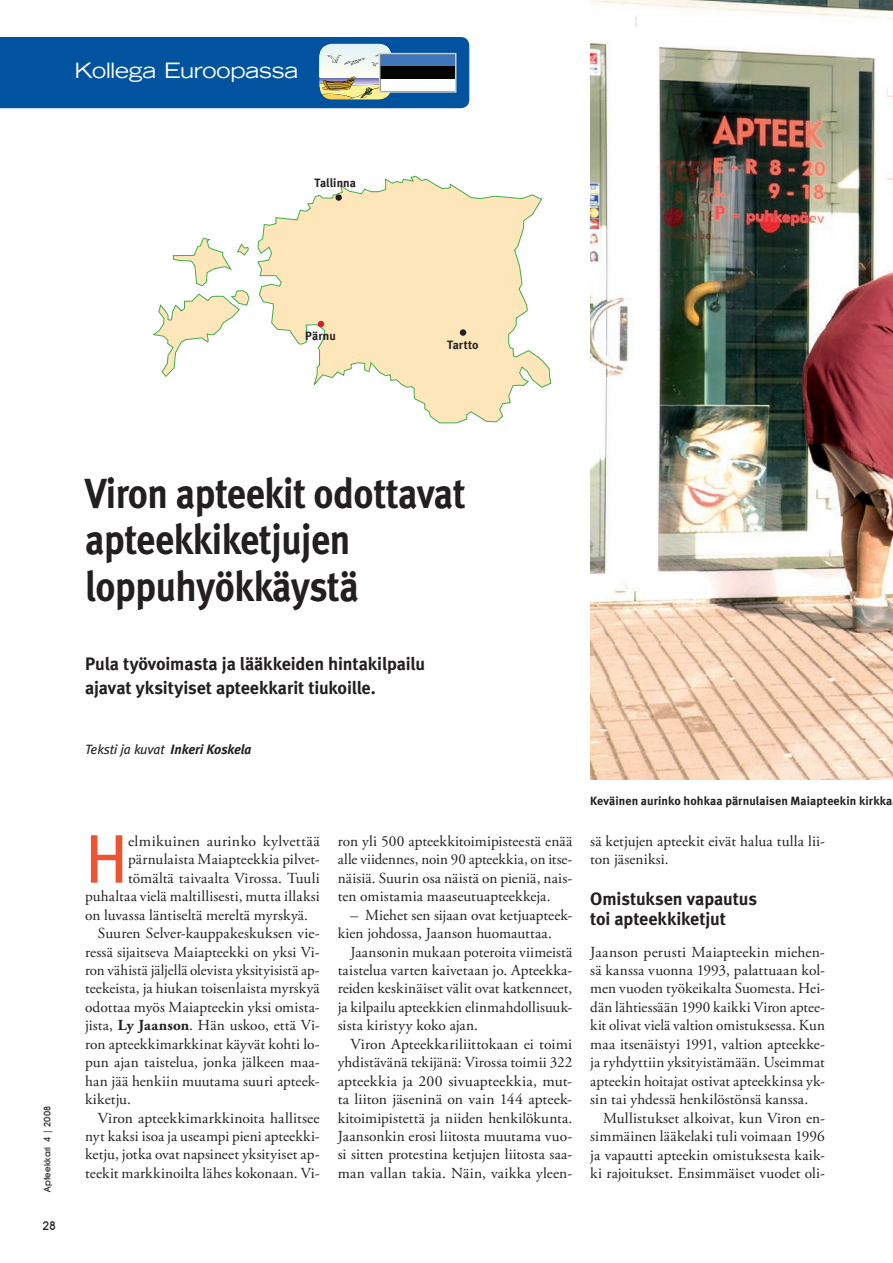
<style>
.page{position:relative;width:893px;height:1263px;background:#fff}
.page>*{position:absolute;margin:0;border:0;box-sizing:border-box;transform-origin:0 0}
.t1{font:68.85px "Meta";color:#f05331}
.t2{font:700 42px/46.5px "Meta";letter-spacing:-.01em;color:#231f20;scale:.9 1}
.t3{font:expanded 21px "Trade Gothic LH";letter-spacing:-.01em;color:#fff}
.t4{font:700 18px/24px "Meta";letter-spacing:-.005em;color:#231f20}
.t5{font:15.3px/18.5px "Adobe Garamond Pro";letter-spacing:.01em;color:#231f20;text-align:justify}
.t6{font:italic 13.5px "Meta";letter-spacing:-.005em;color:#231f20}
.t7{font:700 12px "Meta";letter-spacing:.01em;color:#231f20}
.t8{font:500 12px "Avant Garde IT Cby BT";color:#231f20}
.t9{font:500 9px "Avant Garde IT Cby BT";letter-spacing:.02em;color:#231f20}
.s1{font-weight:700}
</style>
<div class="page">
<img style="left:590px;top:0;width:303px;height:780px">
<svg style="left:257px;top:175px;width:295px;height:249px"></svg>
<svg style="left:152px;top:237px;width:98px;height:140px"></svg>
<div style="left:335px;top:194px;width:7px;height:7px;background:#231f20;border-radius:50%"></div>
<svg style="left:318px;top:321px;width:6px;height:6px"></svg>
<div style="left:460px;top:329px;width:6px;height:7px;background:#231f20;border-radius:50%"></div>
<svg style="left:0;top:37px;width:469px;height:71px;background:#1962a3"></svg>
<div style="left:380px;top:54px;width:76px;height:38px;background:#fff"></div>
<div style="left:380px;top:54px;width:76px;height:13px;background:#4077bc"></div>
<div style="left:380px;top:67px;width:76px;height:12px;background:#040503"></div>
<div style="left:379px;top:53px;width:78px;height:40px;border:2px solid #d1d2d4"></div>
<h3 class="t3" style="left:75px;top:56px;width:225px">Kollega Euroopassa</h3>
<p class="t7" style="left:315px;top:176px;width:43px">Tallinna</p>
<p class="t7" style="left:305px;top:329px;width:32px">Pärnu</p>
<p class="t7" style="left:447px;top:337px;width:33px">Tartto</p>
<p class="t9" style="left:42px;top:1192px;width:88px;rotate:-90deg">Apteekkari 4 | 2008</p>
<p class="t8" style="left:43px;top:1218px;width:15px">28</p>
<h2 class="t2" style="left:85px;top:470px;width:424px">Viron apteekit odottavat apteekkiketjujen loppuhyökkäystä</h2>
<p class="t4" style="left:85px;top:652px;width:342px">Pula työvoimasta ja lääkkeiden hintakilpailu ajavat yksityiset apteekkarit tiukoille.</p>
<p class="t6" style="left:85px;top:741px;width:168px">Teksti ja kuvat <span class="s1">Inkeri Koskela</span></p>
<h1 class="t1" style="left:85px;top:818px;width:45px">H</h1>
<p class="t5" style="left:128px;top:832px;width:193px">elmikuinen aurinko kylvettää</p>
<p class="t5" style="left:128px;top:851px;width:193px">pärnulaista Maiapteekkia pilvet-</p>
<p class="t5" style="left:128px;top:869px;width:193px">tömältä taivaalta Virossa. Tuuli</p>
<p class="t5" style="left:85px;top:888px;width:236px">puhaltaa vielä maltillisesti, mutta illaksi</p>
<p class="t5" style="left:85px;top:906px;width:224px">on luvassa läntiseltä mereltä myrskyä.</p>
<p class="t5" style="left:98px;top:924px;width:223px">Suuren Selver-kauppakeskuksen vie-</p>
<p class="t5" style="left:85px;top:943px;width:236px">ressä sijaitseva Maiapteekki on yksi Vi-</p>
<p class="t5" style="left:85px;top:961px;width:236px">ron vähistä jäljellä olevista yksityisistä ap-</p>
<p class="t5" style="left:85px;top:980px;width:236px">teekeista, ja hiukan toisenlaista myrskyä</p>
<p class="t5" style="left:85px;top:998px;width:236px">odottaa myös Maiapteekin yksi omista-</p>
<p class="t5" style="left:85px;top:1017px;width:236px">jista, <span class="s1">Ly Jaanson</span>. Hän uskoo, että Vi-</p>
<p class="t5" style="left:85px;top:1035px;width:236px">ron apteekkimarkkinat käyvät kohti lo-</p>
<p class="t5" style="left:85px;top:1054px;width:236px">pun ajan taistelua, jonka jälkeen maa-</p>
<p class="t5" style="left:85px;top:1072px;width:236px">han jää henkiin muutama suuri apteek-</p>
<p class="t5" style="left:85px;top:1091px;width:47px">kiketju.</p>
<p class="t5" style="left:98px;top:1109px;width:223px">Viron apteekkimarkkinoita hallitsee</p>
<p class="t5" style="left:85px;top:1127px;width:236px">nyt kaksi isoa ja useampi pieni apteekki-</p>
<p class="t5" style="left:85px;top:1146px;width:236px">ketju, jotka ovat napsineet yksityiset ap-</p>
<p class="t5" style="left:85px;top:1164px;width:236px">teekit markkinoilta lähes kokonaan. Vi-</p>
<p class="t5" style="left:338px;top:832px;width:236px">ron yli 500 apteekkitoimipisteestä enää alle viidennes, noin 90 apteekkia, on itse&shy;näisiä. Suurin osa näistä on pieniä, nais&shy;ten omistamia maaseutuapteekkeja.</p>
<p class="t5" style="left:338px;top:906px;width:236px;text-indent:13px">– Miehet sen sijaan ovat ketjuapteek&shy;kien johdossa, Jaanson huomauttaa.</p>
<p class="t5" style="left:338px;top:943px;width:236px;text-indent:13px">Jaansonin mukaan poteroita viimeistä taistelua varten kaivetaan jo. Apteekka&shy;reiden keskinäiset välit ovat katkenneet, ja kilpailu apteekkien elinmahdollisuuk&shy;sista kiristyy koko ajan.</p>
<p class="t5" style="left:338px;top:1035px;width:236px;text-indent:13px">Viron Apteekkariliittokaan ei toimi yhdistävänä tekijänä: Virossa toimii 322 apteekkia ja 200 sivuapteekkia, mut&shy;ta liiton jäseninä on vain 144 apteek&shy;kitoimipistettä ja niiden henkilökunta.<br>Jaansonkin erosi liitosta muutama vuo&shy;si sitten protestina ketjujen liitosta saa&shy;man vallan takia. Näin, vaikka yleen-</p>
<p class="t7" style="left:590px;top:793px;width:304px">Keväinen aurinko hohkaa pärnulaisen Maiapteekin kirkka</p>
<p class="t5" style="left:590px;top:832px;width:236px">sä ketjujen apteekit eivät halua tulla lii&shy;ton jäseniksi.</p>
<p class="t4" style="left:590px;top:889px;width:168px;line-height:19.5px">Omistuksen vapautus toi apteekkiketjut</p>
<p class="t5" style="left:590px;top:943px;width:236px">Jaanson perusti Maiapteekin miehen&shy;sä kanssa vuonna 1993, palattuaan kol&shy;men vuoden työkeikalta Suomesta. Hei&shy;dän lähtiessään 1990 kaikki Viron aptee&shy;kit olivat vielä valtion omistuksessa. Kun maa itsenäistyi 1991, valtion apteekke&shy;ja ryhdyttiin yksityistämään. Useimmat apteekin hoitajat ostivat apteekkinsa yk&shy;sin tai yhdessä henkilöstönsä kanssa.</p>
<p class="t5" style="left:590px;top:1109px;width:236px;text-indent:13px">Mullistukset alkoivat, kun Viron en&shy;simmäinen lääkelaki tuli voimaan 1996 ja vapautti apteekin omistuksesta kaik&shy;ki rajoitukset. Ensimmäiset vuodet oli-</p>
</div>
